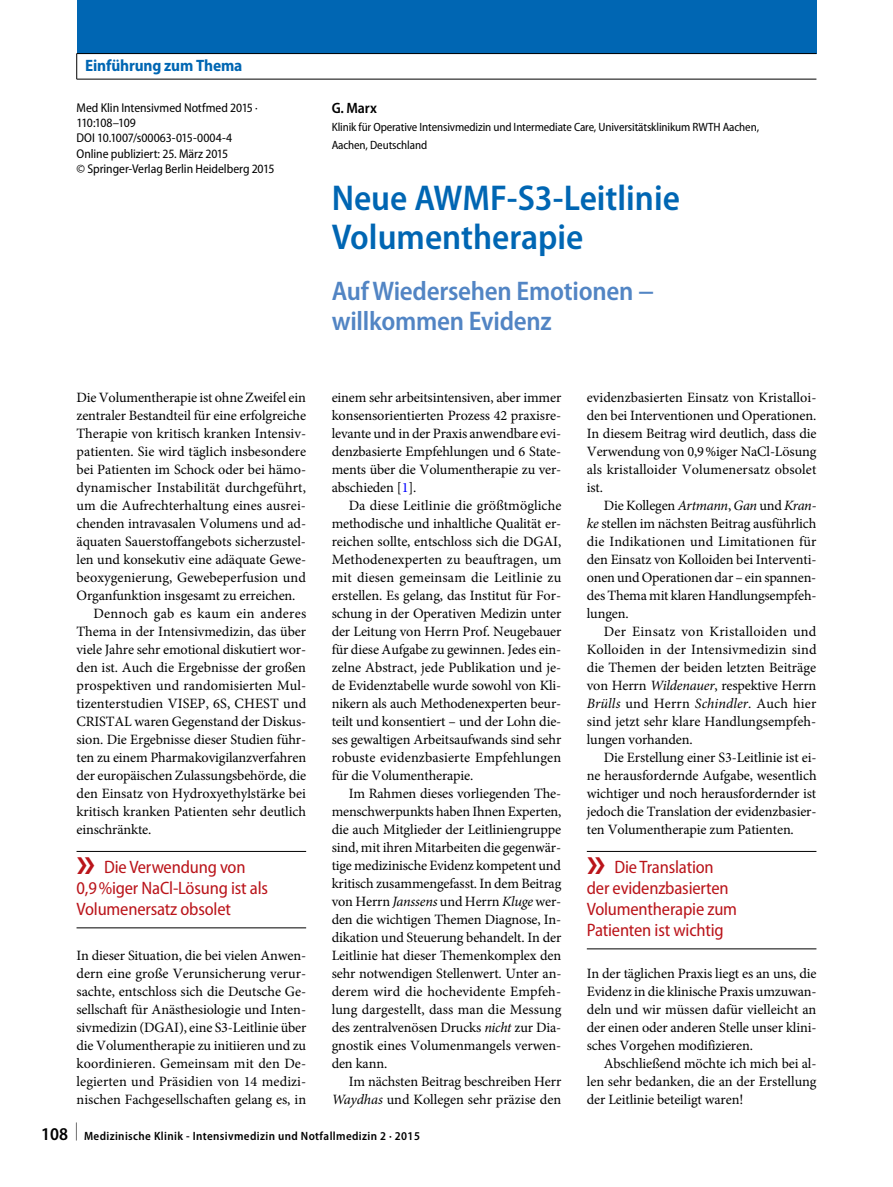
<style>
.page{position:relative;width:893px;height:1187px;background:#fff}
.page>*{position:absolute;margin:0;border:0;box-sizing:border-box;transform-origin:0 0}
.t1{font:600 semi-condensed 45px "Myriad Pro";color:#ba141a}
.t2{font:600 semi-condensed 36px/39px "Myriad Pro";color:#0066b3}
.t3{font:600 semi-condensed 27px/30px "Myriad Pro";letter-spacing:-.01em;color:#5285c4}
.t4{font:semi-condensed 18px/21px "Myriad Pro";letter-spacing:-.01em;color:#ba141a}
.t5{font:700 semi-condensed 16.5px "Myriad Pro";letter-spacing:-.005em;color:#0066b3}
.t6{font:600 semi-condensed 15px "Myriad Pro";color:#000}
.t7{font:14.25px/18px "Minion Pro";letter-spacing:-.005em;color:#000;text-align:justify}
.t8{font:14.25px "Minion Pro";letter-spacing:.02em;color:#000}
.t9{font:semi-condensed 12.75px/15.3px "Myriad Pro";letter-spacing:-.005em;color:#000}
.t10{font:semi-condensed 12px/18px "Myriad Pro";letter-spacing:-.01em;color:#000}
.t11{font:600 semi-condensed 12px "Myriad Pro";letter-spacing:.03em;color:#000}
.s1{color:#00f}
.s2{font-style:italic}
.s3{font-size:18px}
</style>
<div class="page">
<hr style="left:77px;top:851px;width:229px;height:1px;background:#000">
<hr style="left:77px;top:927px;width:229px;height:1px;background:#000">
<hr style="left:587px;top:851px;width:229px;height:1px;background:#000">
<hr style="left:587px;top:948px;width:229px;height:1px;background:#000">
<div style="left:77px;top:0;width:739px;height:53px;background:#0066b3"></div>
<hr style="left:77px;top:53px;width:739px;height:1px;background:#000">
<hr style="left:77px;top:79px;width:739px;height:1px;background:#000">
<svg style="left:76px;top:54px;width:1px;height:25px"></svg>
<p class="t5" style="left:85px;top:57px;width:159px">Einführung zum Thema</p>
<p class="t9" style="left:77px;top:100px;width:199px">Med Klin Intensivmed Notfmed 2015 ·<br>110:108–109<br>DOI 10.1007/s00063-015-0004-4<br>Online publiziert: 25. März 2015<br>© Springer-Verlag Berlin Heidelberg 2015</p>
<p class="t6" style="left:332px;top:100px;width:47px">G. Marx</p>
<p class="t10" style="left:332px;top:119px;width:429px">Klinik für Operative Intensivmedizin und Intermediate Care, Universitätsklinikum RWTH Aachen,<br>Aachen, Deutschland</p>
<h2 class="t2" style="left:332px;top:179px;width:350px">Neue AWMF-S3-Leitlinie<br>Volumentherapie</h2>
<h3 class="t3" style="left:332px;top:276px;width:324px">Auf Wiedersehen Emotionen − willkommen Evidenz</h3>
<p class="t7" style="left:77px;top:388px;width:231px">Die Volumentherapie ist ohne Zweifel ein</p>
<p class="t7" style="left:77px;top:406px;width:231px">zentraler Bestandteil für eine erfolgreiche</p>
<p class="t7" style="left:77px;top:424px;width:231px">Therapie von kritisch kranken Intensiv-</p>
<p class="t7" style="left:77px;top:442px;width:231px">patienten. Sie wird täglich insbesondere</p>
<p class="t7" style="left:77px;top:460px;width:231px">bei Patienten im Schock oder bei hämo-</p>
<p class="t7" style="left:77px;top:478px;width:231px">dynamischer Instabilität durchgeführt,</p>
<p class="t7" style="left:77px;top:496px;width:231px">um die Aufrechterhaltung eines ausrei-</p>
<p class="t7" style="left:77px;top:514px;width:231px">chenden intravasalen Volumens und ad-</p>
<p class="t7" style="left:77px;top:532px;width:231px">äquaten Sauerstoffangebots sicherzustel-</p>
<p class="t7" style="left:77px;top:550px;width:231px">len und konsekutiv eine adäquate Gewe-</p>
<p class="t7" style="left:77px;top:568px;width:231px">beoxygenierung, Gewebeperfusion und</p>
<p class="t7" style="left:77px;top:586px;width:220px">Organfunktion insgesamt zu erreichen.</p>
<p class="t8" style="left:94px;top:603px;width:214px">Dennoch gab es kaum ein anderes</p>
<p class="t7" style="left:77px;top:622px;width:231px">Thema in der Intensivmedizin, das über</p>
<p class="t7" style="left:77px;top:640px;width:231px">viele Jahre sehr emotional diskutiert wor-</p>
<p class="t7" style="left:77px;top:658px;width:231px">den ist. Auch die Ergebnisse der großen</p>
<p class="t7" style="left:77px;top:676px;width:231px">prospektiven und randomisierten Mul-</p>
<p class="t7" style="left:77px;top:694px;width:231px">tizenterstudien VISEP, 6S, CHEST und</p>
<p class="t7" style="left:77px;top:712px;width:231px">CRISTAL waren Gegenstand der Diskus-</p>
<p class="t7" style="left:77px;top:730px;width:231px">sion. Die Ergebnisse dieser Studien führ-</p>
<p class="t7" style="left:77px;top:748px;width:231px">ten zu einem Pharmakovigilanzverfahren</p>
<p class="t7" style="left:77px;top:766px;width:231px">der europäischen Zulassungsbehörde, die</p>
<p class="t7" style="left:77px;top:784px;width:231px">den Einsatz von Hydroxyethylstärke bei</p>
<p class="t7" style="left:77px;top:802px;width:231px">kritisch kranken Patienten sehr deutlich</p>
<p class="t7" style="left:77px;top:820px;width:76px">einschränkte.</p>
<h1 class="t1" style="left:77px;top:837px;width:20px">»</h1>
<p class="t4" style="left:77px;top:856px;width:193px;text-indent:28px">Die Verwendung von<br>0,9%iger NaCl-Lösung ist als<br>Volumenersatz obsolet</p>
<p class="t7" style="left:77px;top:946px;width:231px">In dieser Situation, die bei vielen Anwen&shy;dern eine große Verunsicherung verur&shy;sachte, entschloss sich die Deutsche Ge&shy;sellschaft für Anästhesiologie und Inten&shy;sivmedizin (DGAI), eine S3-Leitlinie über die Volumentherapie zu initiieren und zu koordinieren. Gemeinsam mit den De&shy;legierten und Präsidien von 14 medizi&shy;nischen Fachgesellschaften gelang es, in</p>
<p class="t7" style="left:332px;top:388px;width:231px">einem sehr arbeitsintensiven, aber immer konsensorientierten Prozess 42 praxisre&shy;levante und in der Praxis anwendbare evi&shy;denzbasierte Empfehlungen und 6 State&shy;ments über die Volumentherapie zu ver&shy;abschieden [<span class="s1">1</span>].</p>
<p class="t7" style="left:332px;top:496px;width:231px;text-indent:17px">Da diese Leitlinie die größtmögliche methodische und inhaltliche Qualität er&shy;reichen sollte, entschloss sich die DGAI, Methodenexperten zu beauftragen, um mit diesen gemeinsam die Leitlinie zu erstellen. Es gelang, das Institut für For&shy;schung in der Operativen Medizin unter der Leitung von Herrn Prof. Neugebauer für diese Aufgabe zu gewinnen. Jedes ein&shy;zelne Abstract, jede Publikation und je&shy;de Evidenztabelle wurde sowohl von Kli&shy;nikern als auch Methodenexperten beur&shy;teilt und konsentiert – und der Lohn die&shy;ses gewaltigen Arbeitsaufwands sind sehr robuste evidenzbasierte Empfehlungen für die Volumentherapie.</p>
<p class="t7" style="left:332px;top:784px;width:231px;text-indent:17px">Im Rahmen dieses vorliegenden The&shy;menschwerpunkts haben Ihnen Experten, die auch Mitglieder der Leitliniengruppe sind, mit ihren Mitarbeiten die gegenwär&shy;tige medizinische Evidenz kompetent und kritisch zusammengefasst. In dem Beitrag von Herrn <span class="s2">Janssens</span> und Herrn <span class="s2">Kluge</span> wer&shy;den die wichtigen Themen Diagnose, In&shy;dikation und Steuerung behandelt. In der Leitlinie hat dieser Themenkomplex den sehr notwendigen Stellenwert. Unter an&shy;derem wird die hochevidente Empfeh&shy;lung dargestellt, dass man die Messung des zentralvenösen Drucks <span class="s2">nicht</span> zur Dia&shy;gnostik eines Volumenmangels verwen&shy;den kann.</p>
<p class="t7" style="left:332px;top:1072px;width:231px;text-align:right">Im nächsten Beitrag beschreiben Herr<br><span class="s2">Waydhas</span> und Kollegen sehr präzise den</p>
<p class="t7" style="left:587px;top:388px;width:231px">evidenzbasierten Einsatz von Kristalloi&shy;den bei Interventionen und Operationen.<br>In diesem Beitrag wird deutlich, dass die Verwendung von 0,9%iger NaCl-Lösung als kristalloider Volumenersatz obsolet ist.</p>
<p class="t7" style="left:587px;top:496px;width:231px;text-indent:17px">Die Kollegen <span class="s2">Artmann</span>, <span class="s2">Gan</span> und <span class="s2">Kran&shy;ke</span> stellen im nächsten Beitrag ausführlich die Indikationen und Limitationen für den Einsatz von Kolloiden bei Interventi&shy;onen und Operationen dar – ein spannen&shy;des Thema mit klaren Handlungsempfeh&shy;lungen.</p>
<p class="t7" style="left:587px;top:622px;width:231px;text-indent:17px">Der Einsatz von Kristalloiden und Kolloiden in der Intensivmedizin sind die Themen der beiden letzten Beiträge von Herrn <span class="s2">Wildenauer</span>, respektive Herrn <span class="s2">Brülls</span> und Herrn <span class="s2">Schindler</span>. Auch hier sind jetzt sehr klare Handlungsempfeh&shy;lungen vorhanden.</p>
<p class="t7" style="left:587px;top:748px;width:231px;text-indent:17px">Die Erstellung einer S3-Leitlinie ist ei&shy;ne herausfordernde Aufgabe, wesentlich wichtiger und noch herausfordernder ist jedoch die Translation der evidenzbasier&shy;ten Volumentherapie zum Patienten.</p>
<h1 class="t1" style="left:587px;top:837px;width:20px">»</h1>
<p class="t4" style="left:587px;top:856px;width:152px;text-indent:28px">Die Translation der evidenzbasierten<br>Volumentherapie zum<br>Patienten ist wichtig</p>
<p class="t7" style="left:587px;top:964px;width:231px">In der täglichen Praxis liegt es an uns, die Evidenz in die klinische Praxis umzuwan&shy;deln und wir müssen dafür vielleicht an der einen oder anderen Stelle unser klini&shy;sches Vorgehen modifizieren.</p>
<p class="t7" style="left:587px;top:1054px;width:231px;text-indent:17px">Abschließend möchte ich mich bei al&shy;len sehr bedanken, die an der Erstellung der Leitlinie beteiligt waren!</p>
<p class="t11" style="left:41px;top:1129px;width:380px"><span class="s3">108 </span><sup>|</sup> Medizinische Klinik - Intensivmedizin und Notfallmedizin 2 · 2015</p>
</div>
